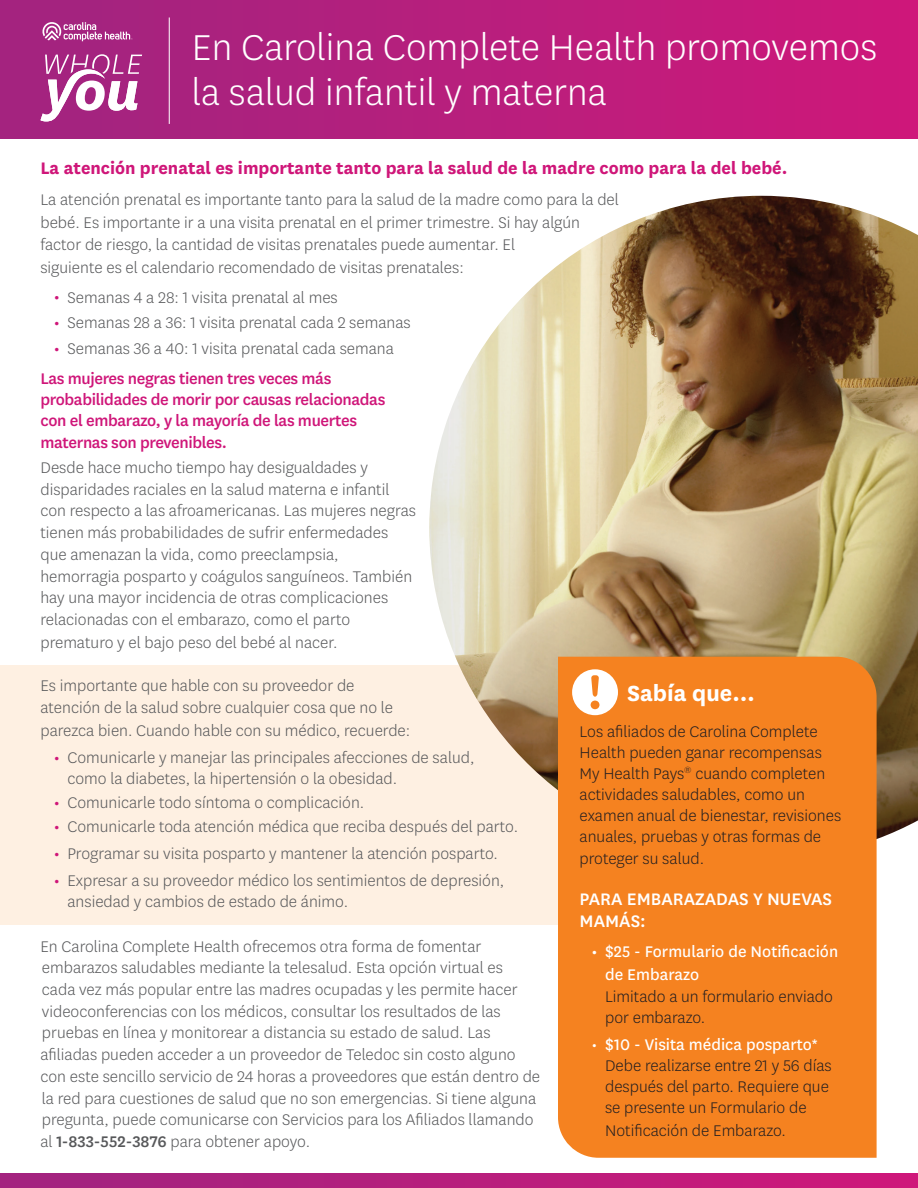
<style>
.page{position:relative;width:918px;height:1188px;background:#fff}
.page>*{position:absolute;margin:0;border:0;box-sizing:border-box;transform-origin:0 0}
.t1{font:300 42px/45px "Centene Sans";color:#fff}
.t2{font:700 25.5px "Centene Sans";color:#fff}
.t3{font:700 19.5px "Centene Sans";color:#cf1679}
.t4{font:500 19.5px/22.5px "Centene Sans";color:#fff}
.t5{font:300 18px/21.8px "Centene Sans";color:#57585a}
.t6{font:300 18px/21.3px "Centene Sans";color:#231f20}
.t7{font:500 18px/21.8px "Centene Sans";letter-spacing:-.02em;color:#cf1679}
.t8{font:18px/22.5px "Centene Sans";color:#fff}
.s1{font-weight:500;color:#cf1679}
.s2{font-weight:500}
</style>
<div class="page">
<div style="left:0;top:666px;width:557px;height:259px;background:#fef0e2"></div>
<svg style="left:429px;top:196px;width:489px;height:664px"></svg>
<div style="left:558px;top:657px;width:319px;height:501px;background:#f58220"></div>
<div style="left:0;top:0;width:918px;height:139px;background:linear-gradient(to right,#a02580,#ce187a)"></div>
<svg style="left:40px;top:54px;width:102px;height:67px"></svg>
<hr style="left:169px;top:17px;width:1px;height:107px;background:#fff">
<svg style="left:42px;top:22px;width:90px;height:19px;background:#bc5ea1"></svg>
<svg style="left:0;top:1174px;width:918px;height:14px;background:#b71e7c"></svg>
<div style="left:572px;top:669px;width:46px;height:46px;background:#fff;border-radius:50%"></div>
<svg style="left:591px;top:675px;width:8px;height:34px"></svg>
<h1 class="t1" style="left:192px;top:23px;width:687px">En Carolina Complete Health promovemos la salud infantil y materna</h1>
<p class="t3" style="left:40px;top:154px;width:749px">La atención prenatal es importante tanto para la salud de la madre como para la del bebé.</p>
<p class="t5" style="left:40px;top:188px;width:580px;line-height:22.5px">La atención prenatal es importante tanto para la salud de la madre como para la del bebé. Es importante ir a una visita prenatal en el primer trimestre. Si hay algún factor de riesgo, la cantidad de visitas prenatales puede aumentar. El<br>siguiente es el calendario recomendado de visitas prenatales:</p>
<p class="t5" style="left:54px;top:286px;width:285px"><span class="s1">•</span> Semanas 4 a 28: 1 visita prenatal al mes</p>
<p class="t5" style="left:54px;top:311px;width:358px"><span class="s1">•</span> Semanas 28 a 36: 1 visita prenatal cada 2 semanas</p>
<p class="t5" style="left:40px;top:333px;width:355px;line-height:30px;text-indent:14px"><span class="s1">•</span> Semanas 36 a 40: 1 visita prenatal cada semana<br><span class="s1">Las mujeres negras tienen tres veces más</span></p>
<p class="t7" style="left:40px;top:387px;width:346px">probabilidades de morir por causas relacionadas con el embarazo, y la mayoría de las muertes maternas son prevenibles.</p>
<p class="t5" style="left:40px;top:456px;width:377px">Desde hace mucho tiempo hay desigualdades y disparidades raciales en la salud materna e infantil con respecto a las afroamericanas. Las mujeres negras tienen más probabilidades de sufrir enfermedades que amenazan la vida, como preeclampsia, hemorragia posparto y coágulos sanguíneos. También hay una mayor incidencia de otras complicaciones relacionadas con el embarazo, como el parto prematuro y el bajo peso del bebé al nacer.</p>
<p class="t5" style="left:40px;top:673px;width:371px;line-height:22.5px">Es importante que hable con su proveedor de atención de la salud sobre cualquier cosa que no le parezca bien. Cuando hable con su médico, recuerde:</p>
<p class="t5" style="left:67px;top:746px;width:409px;line-height:21px;text-indent:-14px"><span class="s1">•</span> Comunicarle y manejar las principales afecciones de salud, como la diabetes, la hipertensión o la obesidad.</p>
<p class="t5" style="left:54px;top:791px;width:312px"><span class="s1">•</span> Comunicarle todo síntoma o complicación.</p>
<p class="t5" style="left:54px;top:815px;width:466px"><span class="s1">•</span> Comunicarle toda atención médica que reciba después del parto.</p>
<p class="t5" style="left:54px;top:842px;width:446px"><span class="s1">•</span> Programar su visita posparto y mantener la atención posparto.</p>
<p class="t5" style="left:67px;top:869px;width:438px;line-height:21px;text-indent:-14px"><span class="s1">•</span> Expresar a su proveedor médico los sentimientos de depresión, ansiedad y cambios de estado de ánimo.</p>
<p class="t5" style="left:40px;top:935px;width:501px">En Carolina Complete Health ofrecemos otra forma de fomentar embarazos saludables mediante la telesalud. Esta opción virtual es<br>cada vez más popular entre las madres ocupadas y les permite hacer videoconferencias con los médicos, consultar los resultados de las pruebas en línea y monitorear a distancia su estado de salud. Las afiliadas pueden acceder a un proveedor de Teledoc sin costo alguno con este sencillo servicio de 24 horas a proveedores que están dentro de la red para cuestiones de salud que no son emergencias. Si tiene alguna pregunta, puede comunicarse con Servicios para los Afiliados llamando al <span class="s2">1-833-552-3876</span> para obtener apoyo.</p>
<h2 class="t2" style="left:627px;top:675px;width:129px">Sabía que…</h2>
<p class="t6" style="left:580px;top:720px;width:263px">Los afiliados de Carolina Complete<br>Health pueden ganar recompensas<br>My Health Pays<sup>®</sup> cuando completen actividades saludables, como un examen anual de bienestar, revisiones anuales, pruebas y otras formas de proteger su salud.</p>
<p class="t4" style="left:580px;top:887px;width:254px">PARA EMBARAZADAS Y NUEVAS<br>MAMÁS:</p>
<p class="t8" style="left:605px;top:940px;width:235px;text-indent:-14px"><span class="s2">•</span> $25 - Formulario de Notificación de Embarazo</p>
<p class="t6" style="left:605px;top:986px;width:229px">Limitado a un formulario enviado por embarazo.</p>
<p class="t8" style="left:592px;top:1033px;width:228px">• $10 - Visita médica posparto*</p>
<p class="t6" style="left:605px;top:1055px;width:228px">Debe realizarse entre 21 y 56 días después del parto. Requiere que se presente un Formulario de<br>Notificación de Embarazo.</p>
</div>
